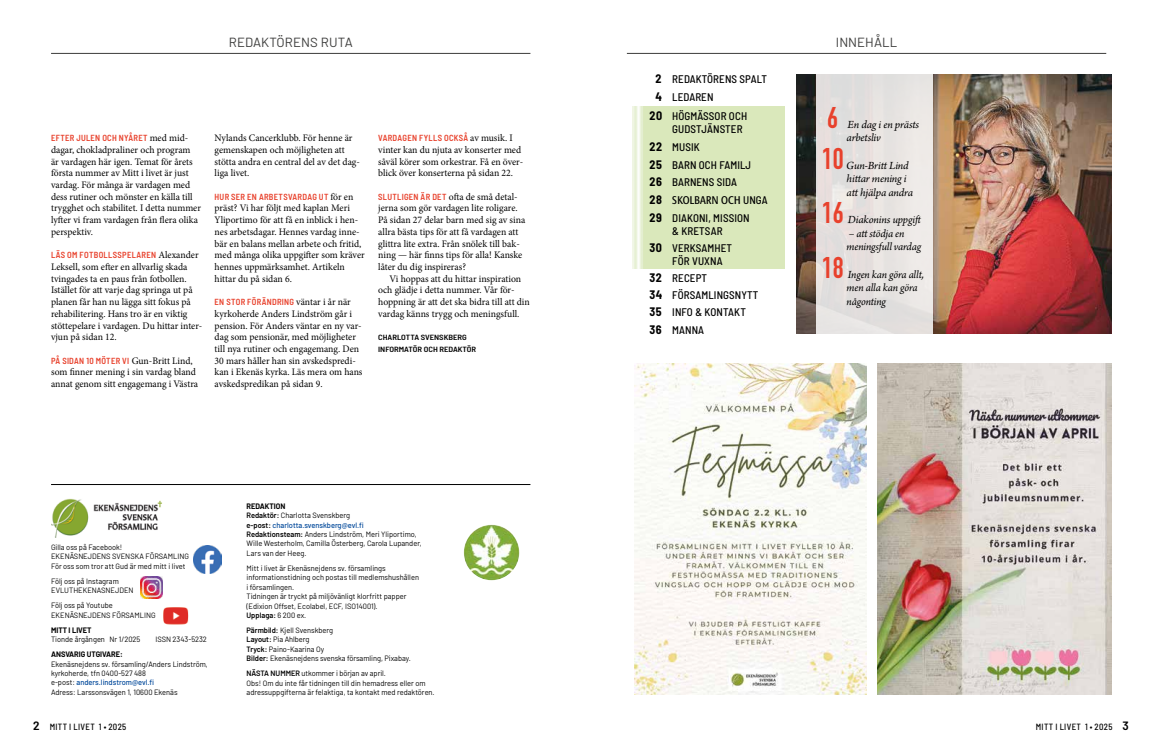
<style>
.page{position:relative;width:1163px;height:752px;background:#fff}
.page>*{position:absolute;margin:0;border:0;box-sizing:border-box;transform-origin:0 0}
.t1{font:29.5px "DIN Engschrift";color:#e8412c}
.t2{font:13.2px "Barlow";letter-spacing:.01em;color:#3c3c3b}
.t3{font:italic 11.5px/13.4px "Arno Pro";letter-spacing:-.015em;color:#000}
.t4{font:500 semi-condensed 11px/17.8px "Barlow";letter-spacing:.01em;color:#000}
.t5{font:condensed 11px "Formata";letter-spacing:.01em;color:#000}
.t6{font:10px/11.7px "Minion Pro";color:#000}
.t7{font:500 semi-condensed 9px "Barlow";letter-spacing:.04em;color:#000}
.t8{font:600 semi-condensed 8.8px "Barlow";letter-spacing:.035em;color:#e8412c}
.t9{font:7.7px/9.4px "Barlow";color:#000}
.t10{font:700 7.7px "Barlow";color:#000}
.t11{font:600 semi-condensed 7.5px/11.7px "Barlow";color:#000;scale:1.15 1}
.s1{font-family:"Minion Pro";font-weight:400;font-stretch:normal;font-size:10px;color:#000}
.s2{font-weight:700;font-size:12px}
.s3{font-family:"Barlow";font-weight:700;font-stretch:semi-condensed;font-size:12px}
.s4{font-family:"Barlow";font-weight:500;font-stretch:semi-condensed}
.s5{font-family:"Barlow";font-weight:600;font-stretch:semi-condensed;font-size:8.8px;color:#e8412c}
.s6{font-weight:500;color:#00489a}
.s7{font-weight:700}
.s8{font-weight:600}
.s9{font-weight:600;font-size:12px}
</style>
<div class="page">
<hr style="left:51px;top:484px;width:479px;height:1px;background:#000">
<img style="left:141px;top:576px;width:22px;height:21px">
<img style="left:464px;top:524px;width:55px;height:56px;border-radius:28px">
<img style="left:51px;top:498px;width:111px;height:39px">
<img style="left:194px;top:545px;width:27px;height:28px">
<img style="left:163px;top:607px;width:26px;height:17px">
<hr style="left:51px;top:53px;width:479px;height:1px;background:#3c3c3b">
<hr style="left:626px;top:53px;width:480px;height:1px;background:#3c3c3b">
<img style="left:632px;top:107px;width:152px;height:161px">
<img style="left:796px;top:75px;width:315px;height:258px">
<img style="left:634px;top:363px;width:232px;height:331px">
<img style="left:877px;top:363px;width:234px;height:331px">
<div style="left:815px;top:71px;width:117px;height:263px;background:#e6e2df"></div>
<p class="t8" style="left:51px;top:132px;width:139px">EFTER JULEN OCH NYÅRET <span class="s1">med mid-</span></p>
<p class="t6" style="left:51px;top:144px;width:151px">dagar, chokladpraliner och program<br>är vardagen här igen. Temat för årets första nummer av Mitt i livet är just vardag. För många är vardagen med dess rutiner och mönster en källa till trygghet och stabilitet. I detta nummer lyfter vi fram vardagen från flera olika perspektiv.</p>
<p class="t8" style="left:51px;top:249px;width:149px">LÄS OM FOTBOLLSSPELAREN <span class="s1">Alexander</span></p>
<p class="t6" style="left:51px;top:261px;width:153px">Leksell, som efter en allvarlig skada tvingades ta en paus från fotbollen.<br>Istället för att varje dag springa ut på planen får han nu lägga sitt fokus på rehabilitering. Hans tro är en viktig stöttepelare i vardagen. Du hittar inter&shy;vjun på sidan 12.</p>
<p class="t8" style="left:51px;top:354px;width:143px">PÅ SIDAN 10 MÖTER VI <span class="s1">Gun-Britt Lind,</span></p>
<p class="t6" style="left:51px;top:366px;width:149px">som finner mening i sin vardag bland annat genom sitt engagemang i Västra</p>
<h2 class="t2" style="left:229px;top:33px;width:125px">REDAKTÖRENS RUTA</h2>
<h2 class="t2" style="left:835px;top:33px;width:63px">INNEHÅLL</h2>
<p class="t4" style="left:655px;top:69px;width:113px"><span class="s2">2</span> REDAKTÖRENS SPALT<br><span class="s2">4</span> LEDAREN</p>
<p class="t4" style="left:672px;top:109px;width:76px;line-height:12.7px;text-indent:-23px"><span class="s2">20</span> HÖGMÄSSOR OCH<br>GUDSTJÄNSTER</p>
<p class="t4" style="left:649px;top:137px;width:103px"><span class="s2">22</span> MUSIK<br><span class="s2">25</span> BARN OCH FAMILJ<br><span class="s2">26</span> BARNENS SIDA</p>
<p class="t5" style="left:649px;top:194px;width:120px"><span class="s3">28</span> SKOLBARN OCH <span class="s4">UNGA</span></p>
<p class="t4" style="left:649px;top:211px;width:102px;line-height:12.7px;text-align:center"><span class="s2">29</span> DIAKONI, MISSION &amp; KRETSAR</p>
<p class="t4" style="left:672px;top:241px;width:61px;line-height:12.7px;text-indent:-23px"><span class="s2">30</span> VERKSAMHET<br>FÖR VUXNA</p>
<p class="t4" style="left:649px;top:268px;width:110px;line-height:17.2px"><span class="s2">32</span> RECEPT<br><span class="s2">34</span> FÖRSAMLINGSNYTT<br><span class="s2">35</span> INFO &amp; KONTAKT<br><span class="s2">36</span> MANNA</p>
<h1 class="t1" style="left:827px;top:100px;width:12px">6</h1>
<p class="t3" style="left:846px;top:118px;width:74px">En dag i en prästs arbetsliv</p>
<p class="t8" style="left:378px;top:132px;width:136px">VARDAGEN FYLLS OCKSÅ <span class="s1">av musik. I</span></p>
<p class="t6" style="left:378px;top:144px;width:146px">vinter kan du njuta av konserter med såväl körer som orkestrar. Få en över&shy;blick över konserterna på sidan 22.</p>
<p class="t6" style="left:378px;top:191px;width:148px"><span class="s5">SLUTLIGEN ÄR DET</span> ofta de små detal&shy;jerna som gör vardagen lite roligare.<br>På sidan 27 delar barn med sig av sina allra bästa tips för att få vardagen att glittra lite extra. Från snölek till bak&shy;ning — här finns tips för alla! Kanske låter du dig inspireras?</p>
<p class="t6" style="left:378px;top:272px;width:153px;text-indent:11px">Vi hoppas att du hittar inspiration och glädje i detta nummer. Vår för&shy;hoppning är att det ska bidra till att din vardag känns trygg och meningsfull.</p>
<p class="t11" style="left:378px;top:331px;width:87px">CHARLOTTA SVENSKBERG<br>INFORMATÖR OCH REDAKTÖR</p>
<p class="t6" style="left:214px;top:132px;width:147px">Nylands Cancerklubb. För henne är gemenskapen och möjligheten att stötta andra en central del av det dag&shy;liga livet.</p>
<p class="t8" style="left:214px;top:190px;width:140px">HUR SER EN ARBETSVARDAG UT <span class="s1">för en</span></p>
<p class="t6" style="left:214px;top:202px;width:152px">präst? Vi har följt med kaplan Meri Yliportimo för att få en inblick i hen&shy;nes arbetsdagar. Hennes vardag inne&shy;bär en balans mellan arbete och fritid, med många olika uppgifter som kräver hennes uppmärksamhet. Artikeln hittar du på sidan 6.</p>
<p class="t8" style="left:214px;top:295px;width:138px">EN STOR FÖRÄNDRING <span class="s1">väntar i år när</span></p>
<p class="t6" style="left:214px;top:308px;width:149px">kyrkoherde Anders Lindström går i pension. För Anders väntar en ny var&shy;dag som pensionär, med möjligheter till nya rutiner och engagemang. Den 30 mars håller han sin avskedspredi&shy;kan i Ekenäs kyrka. Läs mera om hans avskedspredikan på sidan 9.</p>
<h1 class="t1" style="left:821px;top:141px;width:23px">10</h1>
<p class="t3" style="left:846px;top:159px;width:68px">Gun-Britt Lind hittar mening i att hjälpa andra</p>
<h1 class="t1" style="left:821px;top:196px;width:23px">16</h1>
<p class="t3" style="left:847px;top:214px;width:76px">Diakonins uppgift</p>
<p class="t3" style="left:846px;top:227px;width:76px">– att stödja en meningsfull vardag</p>
<h1 class="t1" style="left:821px;top:250px;width:23px">18</h1>
<p class="t3" style="left:846px;top:268px;width:79px">Ingen kan göra allt, men alla kan göra någonting</p>
<p class="t9" style="left:51px;top:541px;width:139px">Gilla oss på Facebook!<br>EKENÄSNEJDENS SVENSKA FÖRSAMLING<br>För oss som tror att Gud är med mitt i livet</p>
<p class="t9" style="left:51px;top:575px;width:84px">Följ oss på Instagram<br>EVLUTHEKENASNEJDEN</p>
<p class="t9" style="left:51px;top:600px;width:106px">Följ oss på Youtube<br>EKENÄSNEJDENS FÖRSAMLING</p>
<p class="t10" style="left:51px;top:624px;width:42px">MITT I LIVET</p>
<p class="t9" style="left:51px;top:633px;width:91px">Tionde årgången Nr 1/2025</p>
<p class="t9" style="left:155px;top:633px;width:53px">ISSN 2343-5232</p>
<p class="t10" style="left:51px;top:648px;width:73px">ANSVARIG UTGIVARE:</p>
<p class="t9" style="left:51px;top:658px;width:158px">Ekenäsnejdens sv. församling/Anders Lindström, kyrkoherde, tfn 0400-527 488<br>e-post: <span class="s6">anders.lindstrom@evl.fi<br></span>Adress: Larssonsvägen 1, 10600 Ekenäs</p>
<p class="t9" style="left:246px;top:500px;width:177px"><span class="s7">REDAKTION<br></span><span class="s8">Redaktör:</span> Charlotta Svenskberg<br><span class="s8">e-post:</span> <span class="s6">charlotta.svenskberg@evl.fi </span><span class="s8">Redaktionsteam:</span> Anders Lindström, Meri Yliportimo, Wille Westerholm, Camilla Österberg, Carola Lupander, Lars van der Heeg.</p>
<p class="t9" style="left:246px;top:562px;width:174px">Mitt i livet är Ekenäsnejdens sv. församlings informationstidning och postas till medlemshushållen i församlingen.<br>Tidningen är tryckt på miljövänligt klorfritt papper (Edixion Offset, Ecolabel, ECF, ISO14001).<br><span class="s8">Upplaga:</span> 6 200 ex.</p>
<p class="t9" style="left:246px;top:624px;width:166px"><span class="s8">Pärmbild:</span> Kjell Svenskberg<br><span class="s8">Layout:</span> Pia Ahlberg<br><span class="s8">Tryck:</span> Paino-Kaarina Oy<br><span class="s8">Bilder:</span> Ekenäsnejdens svenska församling, Pixabay.</p>
<p class="t9" style="left:246px;top:668px;width:189px"><span class="s8">NÄSTA NUMMER</span> utkommer i början av april.<br>Obs! Om du inte får tidningen till din hemadress eller om adressuppgifterna är felaktiga, ta kontakt med redaktören.</p>
<p class="t7" style="left:33px;top:719px;width:95px"><span class="s9">2</span> MITT I LIVET 1 • 2025</p>
<p class="t7" style="left:1035px;top:719px;width:94px">MITT I LIVET 1 • 2025 <span class="s9">3</span></p>
</div>
